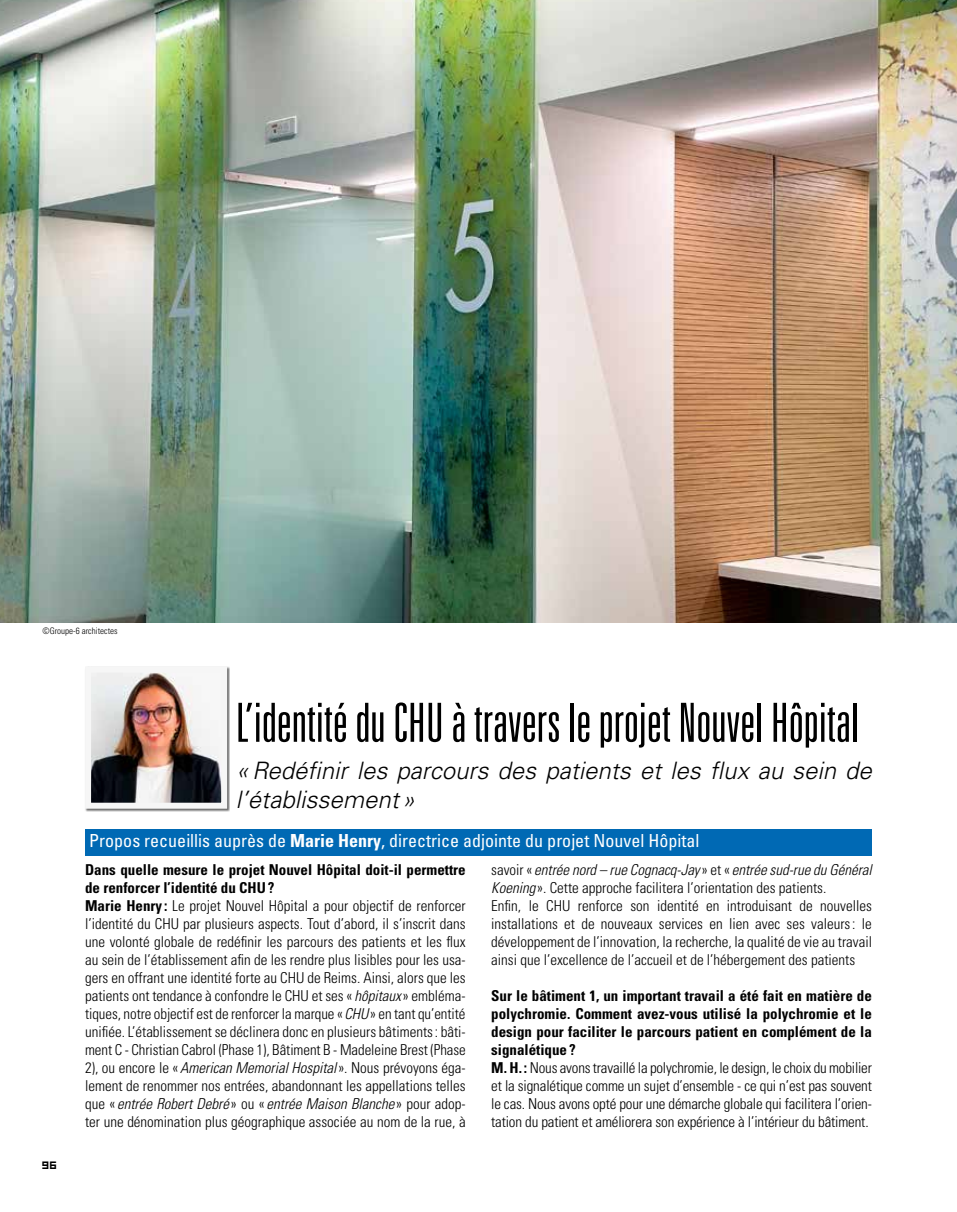
<style>
.page{position:relative;width:957px;height:1212px;background:#fff}
.page>*{position:absolute;margin:0;border:0;box-sizing:border-box;transform-origin:0 0}
.t1{font:300 ultra-condensed 54px "Univers LT Std";color:#000}
.t2{font:italic 300 24px/28.8px "Univers LT Std";color:#000}
.t3{font:condensed 18px "Univers LT Std";color:#fff}
.t4{font:300 condensed 15px/18px "Univers LT Std";color:#000}
.t5{font:12px "Hooge 0555";color:#000}
.t6{font:300 condensed 9px "Univers LT Std";color:#000}
.s1{font-weight:700}
.s2{font-style:italic}
</style>
<div class="page">
<img style="left:0;top:0;width:957px;height:623px">
<div style="left:85px;top:829px;width:787px;height:27px;background:#0069b4"></div>
<div style="left:85px;top:666px;width:145px;height:146px;background:#000;opacity:.6"></div>
<img style="left:92px;top:674px;width:128px;height:128px">
<div style="left:85px;top:667px;width:142px;height:142px;border:6px solid #f6f6f6"></div>
<p class="t6" style="left:43px;top:625px;width:77px">©Groupe-6 architectes</p>
<p class="t5" style="left:43px;top:1157px;width:16px">96</p>
<h1 class="t1" style="left:236px;top:694px;width:624px">L’identité du CHU à travers le projet Nouvel Hôpital</h1>
<h2 class="t2" style="left:236px;top:756px;width:638px">«Redéfinir les parcours des patients et les flux au sein de l’établissement»</h2>
<p class="t3" style="left:89px;top:829px;width:611px">Propos recueillis auprès de <span class="s1">Marie Henry</span>, directrice adjointe du projet Nouvel Hôpital</p>
<p class="t4" style="left:85px;top:860px;width:382px"><span class="s1">Dans quelle mesure le projet Nouvel Hôpital doit-il permettre de renforcer l’identité du CHU?<br>Marie Henry :</span> Le projet Nouvel Hôpital a pour objectif de renforcer l’identité du CHU par plusieurs aspects. Tout d’abord, il s’inscrit dans une volonté globale de redéfinir les parcours des patients et les flux au sein de l’établissement afin de les rendre plus lisibles pour les usa&shy;gers en offrant une identité forte au CHU de Reims. Ainsi, alors que les patients ont tendance à confondre le CHU et ses « <span class="s2">hôpitaux</span>» embléma&shy;tiques, notre objectif est de renforcer la marque «<span class="s2">CHU</span>» en tant qu’entité unifiée. L’établissement se déclinera donc en plusieurs bâtiments: bâti&shy;ment C - Christian Cabrol (Phase 1), Bâtiment B - Madeleine Brest (Phase 2), ou encore le «<span class="s2">American Memorial Hospital</span>». Nous prévoyons éga&shy;lement de renommer nos entrées, abandonnant les appellations telles que « <span class="s2">entrée Robert Debré</span> » ou « <span class="s2">entrée Maison Blanche</span> » pour adop&shy;ter une dénomination plus géographique associée au nom de la rue, à</p>
<p class="t4" style="left:491px;top:860px;width:382px">savoir « <span class="s2">entrée nord – rue Cognacq-Jay</span>» et « <span class="s2">entrée sud-rue du Général Koening</span> ». Cette approche facilitera l’orientation des patients.<br>Enfin, le CHU renforce son identité en introduisant de nouvelles installations et de nouveaux services en lien avec ses valeurs: le développement de l’innovation, la recherche, la qualité de vie au travail ainsi que l’excellence de l’accueil et de l’hébergement des patients</p>
<p class="t4" style="left:491px;top:986px;width:382px"><span class="s1">Sur le bâtiment 1, un important travail a été fait en matière de polychromie. Comment avez-vous utilisé la polychromie et le design pour faciliter le parcours patient en complément de la signalétique?<br>M. H. :</span> Nous avons travaillé la polychromie, le design, le choix du mobilier et la signalétique comme un sujet d’ensemble - ce qui n’est pas souvent le cas. Nous avons opté pour une démarche globale qui facilitera l’orien&shy;tation du patient et améliorera son expérience à l’intérieur du bâtiment.</p>
</div>
